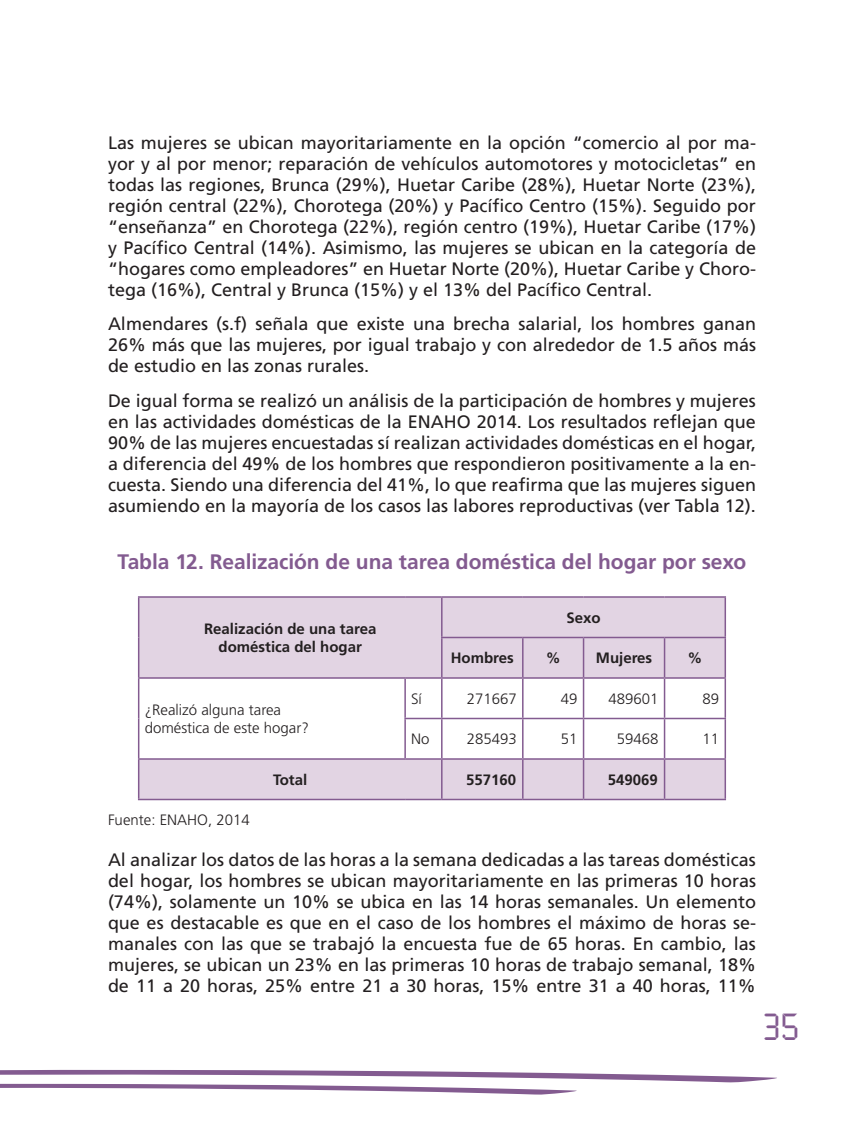
<style>
.page{position:relative;width:864px;height:1134px;background:#fff}
.page>*{position:absolute;margin:0;border:0;box-sizing:border-box;transform-origin:0 0}
.t1{font:33px "Liquid Crystal";color:#835b90}
.titulo_cuadros{font:700 21px "Frutiger LT Std";letter-spacing:-.005em;color:#835b90}
.cuerpo{font:18px/21px "Frutiger LT Std";color:#231f20;text-align:justify}
.encabezado{font:700 15px "Frutiger LT Std";color:#231f20}
.tabla{font:300 15px "Frutiger LT Std";color:#231f20}
.Fuente{font:300 15px "Frutiger LT Std";color:#231f20}
</style>
<div class="page">
<svg style="left:0;top:1070px;width:777px;height:25px"></svg>
<svg style="left:139px;top:598px;width:586px;height:201px;fill:#e2d4e3"></svg>
<hr style="left:441px;top:598px;width:2px;height:39px;background:#835b90">
<hr style="left:725px;top:598px;width:1px;height:39px;background:#835b90">
<hr style="left:441px;top:637px;width:82px;height:1px;background:#835b90">
<hr style="left:441px;top:638px;width:2px;height:39px;background:#835b90">
<hr style="left:523px;top:637px;width:61px;height:1px;background:#835b90">
<hr style="left:522px;top:638px;width:2px;height:39px;background:#835b90">
<hr style="left:584px;top:637px;width:81px;height:1px;background:#835b90">
<hr style="left:583px;top:638px;width:1px;height:39px;background:#835b90">
<hr style="left:665px;top:637px;width:61px;height:1px;background:#835b90">
<hr style="left:664px;top:638px;width:1px;height:39px;background:#835b90">
<hr style="left:725px;top:638px;width:1px;height:39px;background:#835b90">
<hr style="left:441px;top:760px;width:2px;height:39px;background:#835b90">
<hr style="left:522px;top:760px;width:2px;height:39px;background:#835b90">
<hr style="left:583px;top:760px;width:1px;height:39px;background:#835b90">
<hr style="left:664px;top:760px;width:1px;height:39px;background:#835b90">
<hr style="left:725px;top:760px;width:1px;height:39px;background:#835b90">
<hr style="left:404px;top:679px;width:2px;height:39px;background:#835b90">
<hr style="left:441px;top:679px;width:2px;height:39px;background:#835b90">
<hr style="left:522px;top:679px;width:2px;height:39px;background:#835b90">
<hr style="left:583px;top:679px;width:1px;height:39px;background:#835b90">
<hr style="left:664px;top:679px;width:1px;height:39px;background:#835b90">
<hr style="left:725px;top:679px;width:1px;height:39px;background:#835b90">
<hr style="left:404px;top:718px;width:38px;height:1px;background:#835b90">
<hr style="left:404px;top:719px;width:2px;height:39px;background:#835b90">
<hr style="left:442px;top:718px;width:81px;height:1px;background:#835b90">
<hr style="left:441px;top:719px;width:2px;height:39px;background:#835b90">
<hr style="left:523px;top:718px;width:61px;height:1px;background:#835b90">
<hr style="left:522px;top:719px;width:2px;height:39px;background:#835b90">
<hr style="left:584px;top:718px;width:81px;height:1px;background:#835b90">
<hr style="left:583px;top:719px;width:1px;height:39px;background:#835b90">
<hr style="left:665px;top:718px;width:61px;height:1px;background:#835b90">
<hr style="left:664px;top:719px;width:1px;height:39px;background:#835b90">
<hr style="left:725px;top:719px;width:1px;height:39px;background:#835b90">
<hr style="left:138px;top:679px;width:1px;height:39px;background:#835b90">
<hr style="left:138px;top:718px;width:1px;height:40px;background:#835b90">
<hr style="left:138px;top:596px;width:267px;height:2px;background:#835b90">
<hr style="left:138px;top:598px;width:1px;height:40px;background:#835b90">
<hr style="left:405px;top:596px;width:37px;height:2px;background:#835b90">
<hr style="left:442px;top:596px;width:81px;height:2px;background:#835b90">
<hr style="left:523px;top:596px;width:61px;height:2px;background:#835b90">
<hr style="left:584px;top:596px;width:81px;height:2px;background:#835b90">
<hr style="left:665px;top:596px;width:61px;height:2px;background:#835b90">
<hr style="left:138px;top:638px;width:1px;height:39px;background:#835b90">
<hr style="left:138px;top:677px;width:267px;height:2px;background:#835b90">
<hr style="left:405px;top:677px;width:37px;height:2px;background:#835b90">
<hr style="left:442px;top:677px;width:81px;height:2px;background:#835b90">
<hr style="left:523px;top:677px;width:61px;height:2px;background:#835b90">
<hr style="left:584px;top:677px;width:81px;height:2px;background:#835b90">
<hr style="left:665px;top:677px;width:61px;height:2px;background:#835b90">
<hr style="left:138px;top:758px;width:267px;height:2px;background:#835b90">
<hr style="left:405px;top:758px;width:37px;height:2px;background:#835b90">
<hr style="left:442px;top:758px;width:81px;height:2px;background:#835b90">
<hr style="left:523px;top:758px;width:61px;height:2px;background:#835b90">
<hr style="left:584px;top:758px;width:81px;height:2px;background:#835b90">
<hr style="left:665px;top:758px;width:61px;height:2px;background:#835b90">
<hr style="left:138px;top:760px;width:1px;height:39px;background:#835b90">
<hr style="left:138px;top:799px;width:267px;height:1px;background:#835b90">
<hr style="left:405px;top:799px;width:37px;height:1px;background:#835b90">
<hr style="left:442px;top:799px;width:81px;height:1px;background:#835b90">
<hr style="left:523px;top:799px;width:61px;height:1px;background:#835b90">
<hr style="left:584px;top:799px;width:81px;height:1px;background:#835b90">
<hr style="left:665px;top:799px;width:61px;height:1px;background:#835b90">
<p class="cuerpo" style="left:108px;top:132px;width:650px">Las mujeres se ubican mayoritariamente en la opción “comercio al por ma&shy;yor y al por menor; reparación de vehículos automotores y motocicletas” en todas las regiones, Brunca (29%), Huetar Caribe (28%), Huetar Norte (23%), región central (22%), Chorotega (20%) y Pacífico Centro (15%). Seguido por “enseñanza” en Chorotega (22%), región centro (19%), Huetar Caribe (17%) y Pacífico Central (14%). Asimismo, las mujeres se ubican en la categoría de “hogares como empleadores” en Huetar Norte (20%), Huetar Caribe y Choro&shy;tega (16%), Central y Brunca (15%) y el 13% del Pacífico Central.</p>
<p class="cuerpo" style="left:108px;top:313px;width:650px">Almendares (s.f) señala que existe una brecha salarial, los hombres ganan 26% más que las mujeres, por igual trabajo y con alrededor de 1.5 años más de estudio en las zonas rurales.</p>
<p class="cuerpo" style="left:108px;top:390px;width:650px">De igual forma se realizó un análisis de la participación de hombres y mujeres en las actividades domésticas de la ENAHO 2014. Los resultados reflejan que 90% de las mujeres encuestadas sí realizan actividades domésticas en el hogar, a diferencia del 49% de los hombres que respondieron positivamente a la en&shy;cuesta. Siendo una diferencia del 41%, lo que reafirma que las mujeres siguen asumiendo en la mayoría de los casos las labores reproductivas (ver Tabla 12).</p>
<p class="titulo_cuadros" style="left:118px;top:550px;width:630px">Tabla 12. Realización de una tarea doméstica del hogar por sexo</p>
<p class="encabezado" style="left:204px;top:620px;width:174px">Realización de una tarea</p>
<p class="encabezado" style="left:219px;top:638px;width:145px">doméstica del hogar</p>
<p class="tabla" style="left:145px;top:701px;width:138px">¿Realizó alguna tarea</p>
<p class="tabla" style="left:145px;top:719px;width:166px">doméstica de este hogar?</p>
<p class="encabezado" style="left:566px;top:609px;width:36px">Sexo</p>
<p class="encabezado" style="left:451px;top:649px;width:65px">Hombres</p>
<p class="encabezado" style="left:546px;top:649px;width:16px">%</p>
<p class="encabezado" style="left:596px;top:649px;width:58px">Mujeres</p>
<p class="encabezado" style="left:687px;top:649px;width:16px">%</p>
<p class="tabla" style="left:411px;top:690px;width:12px">Sí</p>
<p class="tabla" style="left:467px;top:690px;width:52px">271667</p>
<p class="tabla" style="left:561px;top:690px;width:18px">49</p>
<p class="tabla" style="left:609px;top:690px;width:52px">489601</p>
<p class="tabla" style="left:703px;top:690px;width:18px">89</p>
<p class="tabla" style="left:411px;top:731px;width:20px">No</p>
<p class="tabla" style="left:467px;top:731px;width:52px">285493</p>
<p class="tabla" style="left:561px;top:731px;width:18px">51</p>
<p class="tabla" style="left:617px;top:731px;width:43px">59468</p>
<p class="tabla" style="left:703px;top:731px;width:18px">11</p>
<p class="encabezado" style="left:273px;top:771px;width:36px">Total</p>
<p class="encabezado" style="left:466px;top:771px;width:52px">557160</p>
<p class="encabezado" style="left:608px;top:771px;width:52px">549069</p>
<p class="Fuente" style="left:108px;top:811px;width:143px">Fuente: ENAHO, 2014</p>
<p class="cuerpo" style="left:108px;top:850px;width:650px">Al analizar los datos de las horas a la semana dedicadas a las tareas domésticas del hogar, los hombres se ubican mayoritariamente en las primeras 10 horas (74%), solamente un 10% se ubica en las 14 horas semanales. Un elemento que es destacable es que en el caso de los hombres el máximo de horas se&shy;manales con las que se trabajó la encuesta fue de 65 horas. En cambio, las mujeres, se ubican un 23% en las primeras 10 horas de trabajo semanal, 18% de 11 a 20 horas, 25% entre 21 a 30 horas, 15% entre 31 a 40 horas, 11%</p>
<h1 class="t1" style="left:765px;top:1010px;width:37px">35</h1>
</div>
